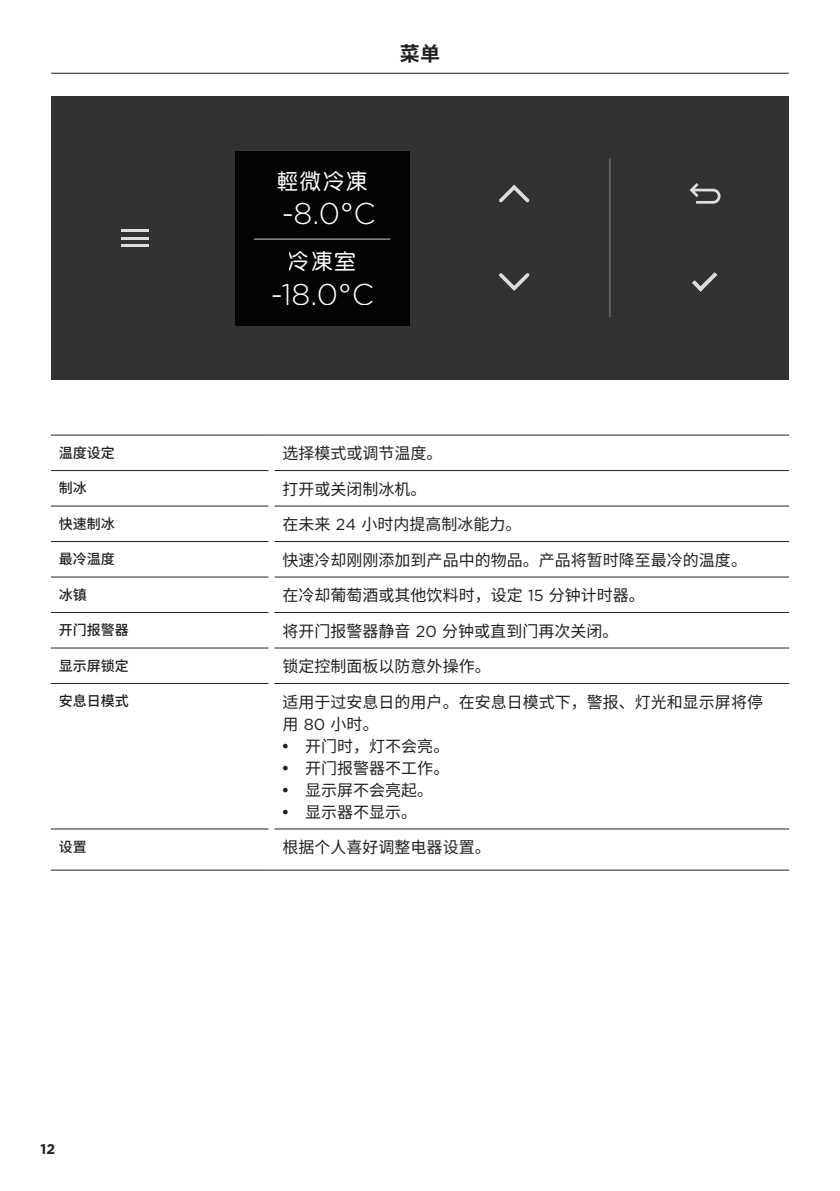
<style>
.page{position:relative;width:840px;height:1191px;background:#fff}
.page>*{position:absolute;margin:0;border:0;box-sizing:border-box;transform-origin:0 0}
.t1{font:300 30px "Gotham";color:#fff}
.t2{font:21.8px "DF Yuan GBT W5";letter-spacing:.06em;color:#fff}
.t3{font:700 20px "Noto Sans CJ Ksc";color:#231f20}
.t4{font:16px "Noto Sans CJ Ksc";color:#231f20}
.t5{font:500 14px "Noto Sans CJ Ksc";color:#231f20}
.t6{font:700 14px "Gotham";color:#231f20}
.s1{font-family:"Gotham"}
</style>
<div class="page">
<hr style="left:51px;top:73px;width:737px;height:1px;background:#231f20">
<hr style="left:51px;top:434px;width:217px;height:1px;background:#231f20">
<hr style="left:274px;top:434px;width:514px;height:1px;background:#231f20">
<hr style="left:51px;top:470px;width:217px;height:1px;background:#231f20">
<hr style="left:51px;top:506px;width:217px;height:1px;background:#231f20">
<hr style="left:51px;top:541px;width:217px;height:1px;background:#231f20">
<hr style="left:51px;top:576px;width:217px;height:1px;background:#231f20">
<hr style="left:51px;top:612px;width:217px;height:1px;background:#231f20">
<hr style="left:51px;top:647px;width:217px;height:1px;background:#231f20">
<hr style="left:51px;top:683px;width:217px;height:1px;background:#231f20">
<hr style="left:51px;top:828px;width:217px;height:1px;background:#231f20">
<hr style="left:274px;top:470px;width:514px;height:1px;background:#231f20">
<hr style="left:274px;top:506px;width:514px;height:1px;background:#231f20">
<hr style="left:274px;top:541px;width:514px;height:1px;background:#231f20">
<hr style="left:274px;top:576px;width:514px;height:1px;background:#231f20">
<hr style="left:274px;top:612px;width:514px;height:1px;background:#231f20">
<hr style="left:274px;top:647px;width:514px;height:1px;background:#231f20">
<hr style="left:274px;top:683px;width:514px;height:1px;background:#231f20">
<hr style="left:274px;top:828px;width:514px;height:1px;background:#231f20">
<hr style="left:51px;top:869px;width:217px;height:1px;background:#231f20">
<hr style="left:274px;top:869px;width:514px;height:1px;background:#231f20">
<div style="left:51px;top:96px;width:737px;height:283px;background:#323233"></div>
<div style="left:234px;top:151px;width:175px;height:175px;background:#030505"></div>
<svg style="left:499px;top:185px;width:30px;height:17px"></svg>
<svg style="left:499px;top:273px;width:30px;height:18px"></svg>
<hr style="left:121px;top:230px;width:27px;height:2px;background:#dedede">
<hr style="left:121px;top:244px;width:27px;height:3px;background:#dedede">
<hr style="left:121px;top:237px;width:27px;height:3px;background:#dedede">
<svg style="left:609px;top:158px;width:112px;height:159px"></svg>
<hr style="left:254px;top:238px;width:136px;height:2px;background:#fff">
<p class="t3" style="left:399px;top:43px;width:42px">菜单</p>
<h2 class="t2" style="left:276px;top:169px;width:93px">轻微冷冻</h2>
<h1 class="t1" style="left:281px;top:194px;width:96px">-8.0°C</h1>
<h2 class="t2" style="left:288px;top:249px;width:70px">冷冻室</h2>
<h1 class="t1" style="left:270px;top:275px;width:105px">-18.0°C</h1>
<p class="t5" style="left:59px;top:444px;width:58px">温度设定</p>
<p class="t4" style="left:282px;top:444px;width:161px">选择模式或调节温度。</p>
<p class="t5" style="left:59px;top:480px;width:30px">制冰</p>
<p class="t4" style="left:282px;top:480px;width:145px">打开或关闭制冰机。</p>
<p class="t5" style="left:59px;top:515px;width:58px">快速制冰</p>
<p class="t4" style="left:282px;top:515px;width:240px">在未来 <span class="s1">24</span> 小时内提高制冰能力。</p>
<p class="t5" style="left:59px;top:551px;width:58px">最冷温度</p>
<p class="t4" style="left:282px;top:551px;width:465px">快速冷却刚刚添加到产品中的物品。产品将暂时降至最冷的温度。</p>
<p class="t5" style="left:59px;top:586px;width:30px">冰镇</p>
<p class="t4" style="left:282px;top:586px;width:364px">在冷却葡萄酒或其他饮料时，设定 <span class="s1">15</span> 分钟计时器。</p>
<p class="t5" style="left:59px;top:622px;width:72px">开门报警器</p>
<p class="t4" style="left:282px;top:622px;width:337px">将开门报警器静音 <span class="s1">20</span> 分钟或直到门再次关闭。</p>
<p class="t5" style="left:59px;top:657px;width:72px">显示屏锁定</p>
<p class="t4" style="left:282px;top:657px;width:209px">锁定控制面板以防意外操作。</p>
<p class="t5" style="left:59px;top:693px;width:72px">安息日模式</p>
<p class="t4" style="left:282px;top:692px;width:481px">适用于过安息日的用户。在安息日模式下，警报、灯光和显示屏将停</p>
<p class="t4" style="left:282px;top:714px;width:98px">用 <span class="s1">80</span> 小时。</p>
<p class="t4" style="left:305px;top:736px;width:145px">开门时，灯不会亮。</p>
<p class="t4" style="left:305px;top:758px;width:145px">开门报警器不工作。</p>
<p class="t4" style="left:305px;top:780px;width:129px">显示屏不会亮起。</p>
<p class="t4" style="left:305px;top:802px;width:113px">显示器不显示。</p>
<p class="t5" style="left:59px;top:838px;width:30px">设置</p>
<p class="t4" style="left:282px;top:838px;width:209px">根据个人喜好调整电器设置。</p>
<p class="t6" style="left:41px;top:1139px;width:16px">12</p>
</div>
